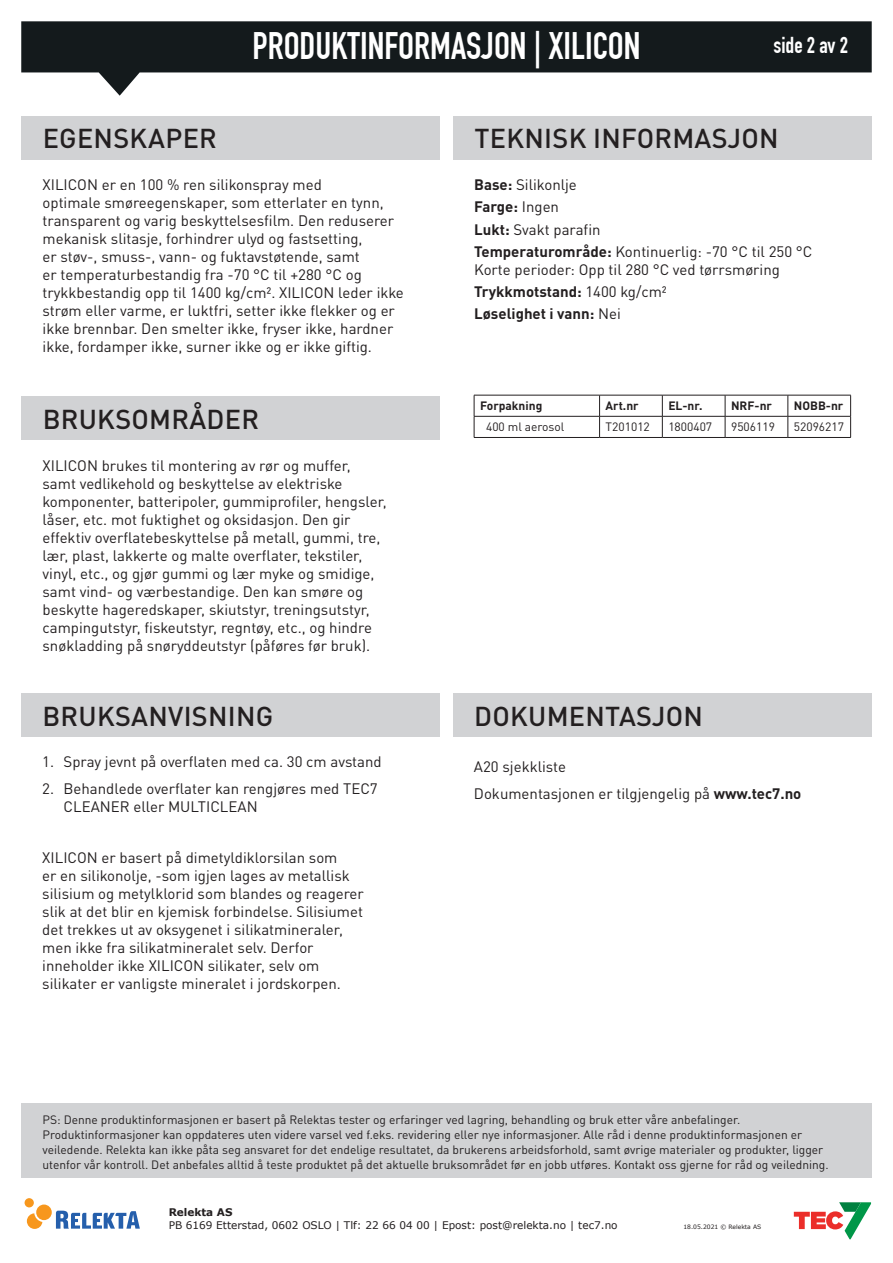
<style>
.page{position:relative;width:893px;height:1263px;background:#fff}
.page>*{position:absolute;margin:0;border:0;box-sizing:border-box;transform-origin:0 0}
.t1{font:37.5px "DIN Engschrift LT";color:#fff}
.t2{font:500 27px "DIN Pro";letter-spacing:.01em;color:#231f20}
.t3{font:22.5px "DIN Engschrift LT";color:#fff}
.t4{font:15px/18px "DIN Pro";color:#231f20}
.t5{font:12px/15px "DIN Pro";color:#231f20}
.t6{font:700 12px "DIN Pro";color:#231f20}
.t7{font:10.5px "Verdana";color:#231f20}
.t8{font:700 10.5px "Verdana";color:#231f20}
.t9{font:6px "Verdana";color:#231f20}
.s1{font-weight:700}
</style>
<div class="page">
<svg style="left:21px;top:21px;width:851px;height:75px;fill:#141a1c"></svg>
<svg style="left:27px;top:1213px;width:15px;height:16px"></svg>
<div style="left:25px;top:1198px;width:9px;height:9px;background:#f7971d;border-radius:50%"></div>
<svg style="left:56px;top:1211px;width:84px;height:17px"></svg>
<div style="left:36px;top:1204px;width:16px;height:16px;background:#f7971d;border-radius:50%"></div>
<svg style="left:794px;top:1202px;width:77px;height:37px"></svg>
<div style="left:21px;top:1103px;width:851px;height:75px;background:#d1d2d4"></div>
<div style="left:453px;top:116px;width:418px;height:44px;background:#d1d2d4"></div>
<div style="left:21px;top:116px;width:419px;height:44px;background:#d1d2d4"></div>
<div style="left:21px;top:693px;width:419px;height:44px;background:#d1d2d4"></div>
<div style="left:21px;top:396px;width:419px;height:44px;background:#d1d2d4"></div>
<div style="left:453px;top:693px;width:418px;height:44px;background:#d1d2d4"></div>
<hr style="left:474px;top:395px;width:126px;height:1px;background:#231f20">
<hr style="left:600px;top:395px;width:62px;height:1px;background:#231f20">
<hr style="left:662px;top:395px;width:63px;height:1px;background:#231f20">
<hr style="left:725px;top:395px;width:63px;height:1px;background:#231f20">
<hr style="left:788px;top:395px;width:63px;height:1px;background:#231f20">
<hr style="left:474px;top:416px;width:126px;height:1px;background:#231f20">
<svg style="left:474px;top:395px;width:1px;height:42px"></svg>
<hr style="left:600px;top:416px;width:62px;height:1px;background:#231f20">
<svg style="left:599px;top:395px;width:1px;height:42px"></svg>
<hr style="left:662px;top:416px;width:63px;height:1px;background:#231f20">
<svg style="left:662px;top:395px;width:1px;height:42px"></svg>
<hr style="left:725px;top:416px;width:63px;height:1px;background:#231f20">
<svg style="left:725px;top:395px;width:1px;height:42px"></svg>
<hr style="left:788px;top:416px;width:63px;height:1px;background:#231f20">
<svg style="left:788px;top:395px;width:1px;height:42px"></svg>
<svg style="left:850px;top:395px;width:1px;height:42px"></svg>
<hr style="left:474px;top:437px;width:126px;height:1px;background:#231f20">
<hr style="left:600px;top:437px;width:62px;height:1px;background:#231f20">
<hr style="left:662px;top:437px;width:63px;height:1px;background:#231f20">
<hr style="left:725px;top:437px;width:63px;height:1px;background:#231f20">
<hr style="left:788px;top:437px;width:63px;height:1px;background:#231f20">
<h1 class="t1" style="left:252px;top:23px;width:390px">PRODUKTINFORMASJON | XILICON</h1>
<h3 class="t3" style="left:773px;top:32px;width:76px">side 2 av 2</h3>
<h2 class="t2" style="left:43px;top:117px;width:176px">EGENSKAPER</h2>
<h2 class="t2" style="left:474px;top:117px;width:305px">TEKNISK INFORMASJON</h2>
<p class="t4" style="left:43px;top:174px;width:363px">XILICON er en 100 % ren silikonspray med<br>optimale smøreegenskaper, som etterlater en tynn, transparent og varig beskyttelsesfilm. Den reduserer mekanisk slitasje, forhindrer ulyd og fastsetting,<br>er støv-, smuss-, vann- og fuktavstøtende, samt<br>er temperaturbestandig fra -70 °C til +280 °C og trykkbestandig opp til 1400 kg/cm². XILICON leder ikke strøm eller varme, er luktfri, setter ikke flekker og er ikke brennbar. Den smelter ikke, fryser ikke, hardner ikke, fordamper ikke, surner ikke og er ikke giftig.</p>
<h2 class="t2" style="left:43px;top:397px;width:218px">BRUKSOMRÅDER</h2>
<p class="t4" style="left:43px;top:455px;width:346px">XILICON brukes til montering av rør og muffer, samt vedlikehold og beskyttelse av elektriske komponenter, batteripoler, gummiprofiler, hengsler, låser, etc. mot fuktighet og oksidasjon. Den gir effektiv overflatebeskyttelse på metall, gummi, tre, lær, plast, lakkerte og malte overflater, tekstiler, vinyl, etc., og gjør gummi og lær myke og smidige, samt vind- og værbestandige. Den kan smøre og beskytte hageredskaper, skiutstyr, treningsutstyr, campingutstyr, fiskeutstyr, regntøy, etc., og hindre snøkladding på snøryddeutstyr (påføres før bruk).</p>
<h2 class="t2" style="left:42px;top:694px;width:232px">BRUKSANVISNING</h2>
<p class="t4" style="left:42px;top:751px;width:341px">1. Spray jevnt på overflaten med ca. 30 cm avstand</p>
<p class="t4" style="left:64px;top:778px;width:316px;text-indent:-21px">2. Behandlede overflater kan rengjøres med TEC7<br>CLEANER eller MULTICLEAN</p>
<p class="t4" style="left:42px;top:847px;width:323px">XILICON er basert på dimetyldiklorsilan som<br>er en silikonolje, -som igjen lages av metallisk silisium og metylklorid som blandes og reagerer slik at det blir en kjemisk forbindelse. Silisiumet det trekkes ut av oksygenet i silikatmineraler, men ikke fra silikatmineralet selv. Derfor inneholder ikke XILICON silikater, selv om silikater er vanligste mineralet i jordskorpen.</p>
<p class="t4" style="left:474px;top:172px;width:340px;line-height:22.2px"><span class="s1">Base:</span> Silikonlje<br><span class="s1">Farge:</span> Ingen<br><span class="s1">Lukt:</span> Svakt parafin<br><span class="s1">Temperaturområde:</span> Kontinuerlig: -70 °C til 250 °C</p>
<p class="t4" style="left:474px;top:257px;width:307px;line-height:22.2px">Korte perioder: Opp til 280 °C ved tørrsmøring<br><span class="s1">Trykkmotstand:</span> 1400 kg/cm²<br><span class="s1">Løselighet i vann:</span> Nei</p>
<p class="t6" style="left:480px;top:396px;width:64px">Forpakning</p>
<p class="t6" style="left:606px;top:396px;width:35px">Art.nr</p>
<p class="t6" style="left:668px;top:396px;width:36px">EL-nr.</p>
<p class="t6" style="left:731px;top:396px;width:42px">NRF-nr</p>
<p class="t6" style="left:794px;top:396px;width:51px">NOBB-nr</p>
<p class="t5" style="left:486px;top:418px;width:80px">400 ml aerosol</p>
<p class="t5" style="left:606px;top:418px;width:46px">T201012</p>
<p class="t5" style="left:668px;top:418px;width:45px">1800407</p>
<p class="t5" style="left:731px;top:418px;width:45px">9506119</p>
<p class="t5" style="left:794px;top:418px;width:52px">52096217</p>
<h2 class="t2" style="left:474px;top:694px;width:230px">DOKUMENTASJON</h2>
<p class="t4" style="left:474px;top:752px;width:329px;line-height:26.5px">A20 sjekkliste<br>Dokumentasjonen er tilgjengelig på <span class="s1">www.tec7.no</span></p>
<p class="t5" style="left:43px;top:1110px;width:788px">PS: Denne produktinformasjonen er basert på Relektas tester og erfaringer ved lagring, behandling og bruk etter våre anbefalinger.<br>Produktinformasjoner kan oppdateres uten videre varsel ved f.eks. revidering eller nye informasjoner. Alle råd i denne produktinformasjonen er veiledende. Relekta kan ikke påta seg ansvaret for det endelige resultatet, da brukerens arbeidsforhold, samt øvrige materialer og produkter, ligger utenfor vår kontroll. Det anbefales alltid å teste produktet på det aktuelle bruksområdet før en jobb utføres. Kontakt oss gjerne for råd og veiledning.</p>
<p class="t8" style="left:169px;top:1205px;width:65px">Relekta AS</p>
<p class="t7" style="left:169px;top:1218px;width:450px">PB 6169 Etterstad, 0602 OSLO | Tlf: 22 66 04 00 | Epost: post@relekta.no | tec7.no</p>
<p class="t9" style="left:683px;top:1223px;width:79px">18.05.2021 © Relekta AS</p>
</div>
